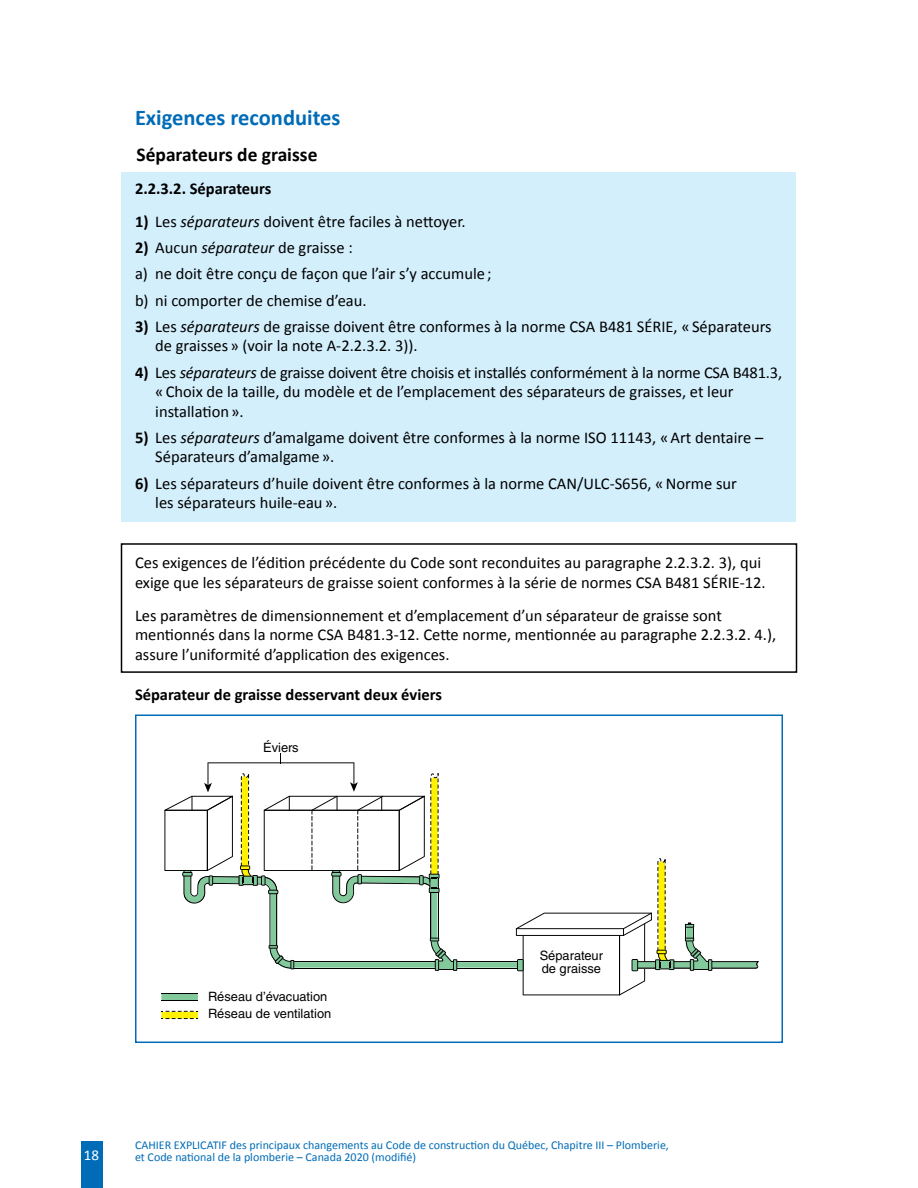
<style>
.page{position:relative;width:918px;height:1188px;background:#fff}
.page>*{position:absolute;margin:0;border:0;box-sizing:border-box;transform-origin:0 0}
.t1{font:700 22.5px "Calibri";color:#006cb7}
.t2{font:700 19.5px "Calibri";color:#000}
.t3{font:16.5px/19.5px "Calibri";color:#000}
.t4{font:700 16.5px "Calibri";color:#000}
.t5{font:15px "Calibri";color:#fff}
.t6{font:12.9px/12.9px "Helvetica LT Std";color:#000}
.t7{font:12px/12px "Calibri";color:#006cb7}
.s1{font-weight:700}
.s2{font-style:italic}
</style>
<div class="page">
<div style="left:81px;top:1141px;width:21px;height:47px;background:#006cb7"></div>
<div style="left:122px;top:172px;width:674px;height:350px;background:#d4effc"></div>
<div style="left:161px;top:1012px;width:37px;height:7px;background:#fff200"></div>
<div style="left:161px;top:993px;width:37px;height:8px;background:#82ca9c"></div>
<svg style="left:161px;top:1018px;width:37px;height:1px"></svg>
<svg style="left:161px;top:1011px;width:37px;height:1px"></svg>
<hr style="left:161px;top:1000px;width:37px;height:1px;background:#000">
<hr style="left:161px;top:993px;width:37px;height:1px;background:#000">
<svg style="left:164px;top:753px;width:595px;height:242px"></svg>
<div style="left:135px;top:715px;width:648px;height:328px;border:2px solid #006cb7"></div>
<div style="left:121px;top:543px;width:676px;height:130px;border:2px solid #000"></div>
<h1 class="t1" style="left:135px;top:103px;width:207px">Exigences reconduites</h1>
<p class="t2" style="left:136px;top:142px;width:182px">Séparateurs de graisse</p>
<p class="t4" style="left:135px;top:178px;width:138px">2.2.3.2. Séparateurs</p>
<p class="t3" style="left:135px;top:212px;width:332px"><span class="s1">1)</span> Les <span class="s2">séparateurs</span> doivent être faciles à nettoyer.</p>
<p class="t3" style="left:135px;top:235px;width:358px;line-height:26.2px"><span class="s1">2)</span> Aucun <span class="s2">séparateur</span> de graisse :<br>a) ne doit être conçu de façon que l’air s’y accumule ; b) ni comporter de chemise d’eau.</p>
<p class="t3" style="left:155px;top:317px;width:618px;text-indent:-20px"><span class="s1">3)</span> Les <span class="s2">séparateurs</span> de graisse doivent être conformes à la norme CSA B481 SÉRIE, « Séparateurs de graisses » (voir la note A‑2.2.3.2. 3)).</p>
<p class="t3" style="left:155px;top:362px;width:628px;text-indent:-20px"><span class="s1">4)</span> Les <span class="s2">séparateurs</span> de graisse doivent être choisis et installés conformément à la norme CSA B481.3, « Choix de la taille, du modèle et de l’emplacement des séparateurs de graisses, et leur installation ».</p>
<p class="t3" style="left:155px;top:428px;width:610px;text-indent:-20px"><span class="s1">5)</span> Les <span class="s2">séparateurs</span> d’amalgame doivent être conformes à la norme ISO 11143, « Art dentaire –<br>Séparateurs d’amalgame ».</p>
<p class="t3" style="left:155px;top:473px;width:583px;text-indent:-20px"><span class="s1">6)</span> Les séparateurs d’huile doivent être conformes à la norme CAN/ULC-S656, « Norme sur les séparateurs huile-eau ».</p>
<p class="t3" style="left:135px;top:553px;width:632px">Ces exigences de l’édition précédente du Code sont reconduites au paragraphe 2.2.3.2. 3), qui exige que les séparateurs de graisse soient conformes à la série de normes CSA B481 SÉRIE-12.</p>
<p class="t3" style="left:135px;top:606px;width:643px">Les paramètres de dimensionnement et d’emplacement d’un séparateur de graisse sont mentionnés dans la norme CSA B481.3-12. Cette norme, mentionnée au paragraphe 2.2.3.2. 4.), assure l’uniformité d’application des exigences.</p>
<p class="t4" style="left:135px;top:684px;width:308px">Séparateur de graisse desservant deux éviers</p>
<p class="t6" style="left:263px;top:741px;width:37px">Éviers</p>
<p class="t6" style="left:208px;top:989px;width:125px;line-height:16.6px">Réseau d’évacuation<br>Réseau de ventilation</p>
<p class="t6" style="left:540px;top:949px;width:65px">Séparateur de graisse</p>
<p class="t5" style="left:84px;top:1146px;width:17px">18</p>
<p class="t7" style="left:135px;top:1139px;width:535px">CAHIER EXPLICATIF des principaux changements au Code de construction du Québec, Chapitre III – Plomberie, et Code national de la plomberie – Canada 2020 (modifié)</p>
</div>
